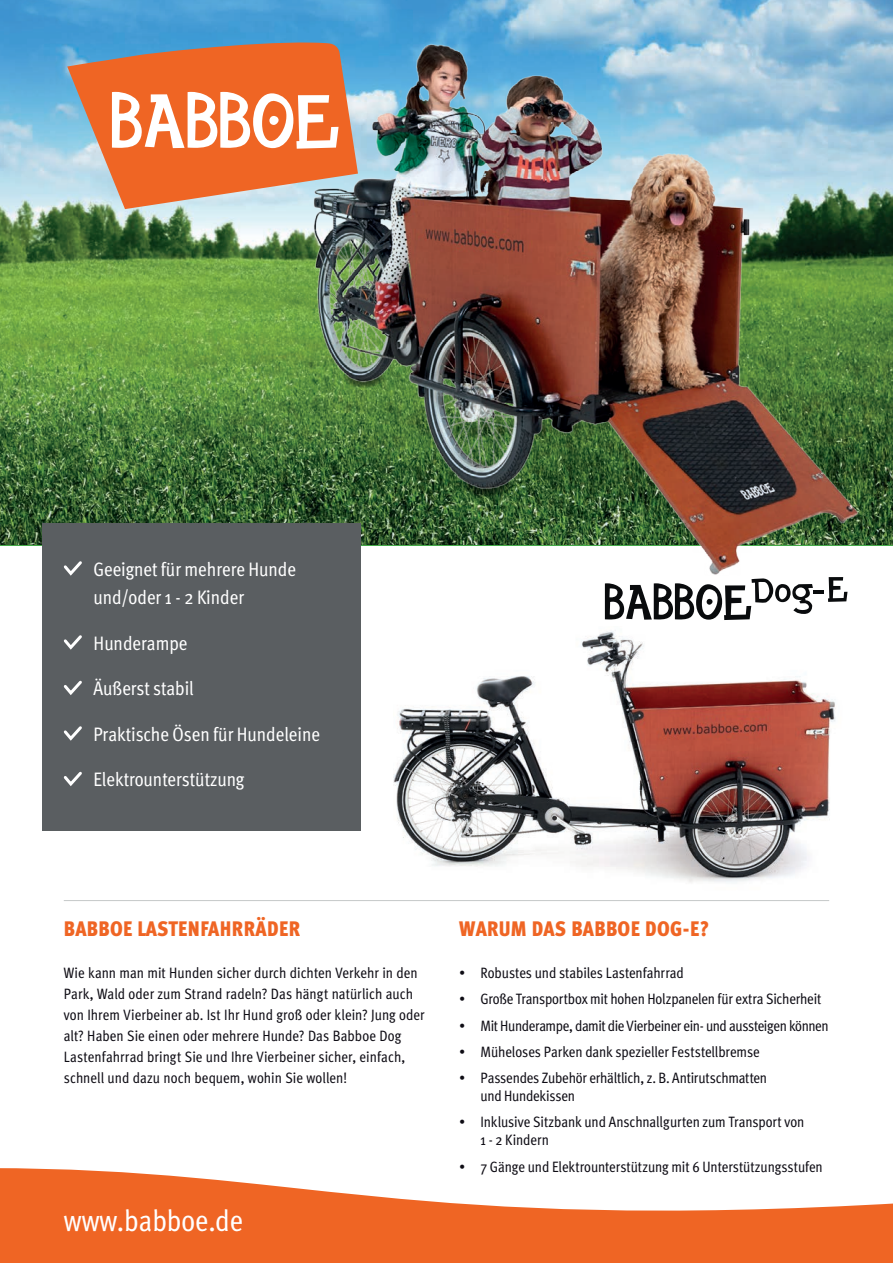
<style>
.page{position:relative;width:893px;height:1263px;background:#fff}
.page>*{position:absolute;margin:0;border:0;box-sizing:border-box;transform-origin:0 0}
.t1{font:30px "Meta Cond";color:#fff}
.t2{font:900 21px "Meta Cond";letter-spacing:.02em;color:#ef6524}
.t3{font:19.5px/28.5px "Meta Cond";color:#fff}
.t4{font:15px/21px "Meta Cond";color:#0e0c14}
.t5{font:15px "Meta Cond";letter-spacing:-.025em;color:#0e0c14}
</style>
<div class="page">
<img style="left:0;top:0;width:893px;height:545px">
<div style="left:43px;top:523px;width:318px;height:307px;background:#5a5e61"></div>
<svg style="left:0;top:1168px;width:893px;height:95px;fill:#ef6524"></svg>
<svg style="left:67px;top:43px;width:200px;height:166px;background:#d3845f"></svg>
<svg style="left:112px;top:92px;width:155px;height:57px"></svg>
<svg style="left:63px;top:561px;width:19px;height:15px"></svg>
<svg style="left:63px;top:635px;width:19px;height:15px"></svg>
<svg style="left:63px;top:680px;width:19px;height:15px"></svg>
<svg style="left:63px;top:726px;width:19px;height:15px"></svg>
<svg style="left:63px;top:771px;width:19px;height:15px"></svg>
<hr style="left:813px;top:590px;width:11px;height:4px;background:#090b0d">
<svg style="left:828px;top:584px;width:19px;height:18px"></svg>
<svg style="left:605px;top:584px;width:208px;height:36px"></svg>
<img style="left:267px;top:0;width:621px;height:584px">
<img style="left:393px;top:631px;width:443px;height:270px">
<hr style="left:64px;top:900px;width:765px;height:1px;background:#c5c8c8">
<h3 class="t3" style="left:94px;top:554px;width:204px">Geeignet für mehrere Hunde und/oder 1 - 2 Kinder</h3>
<h3 class="t3" style="left:94px;top:628px;width:96px">Hunderampe</h3>
<h3 class="t3" style="left:94px;top:674px;width:102px">Äußerst stabil</h3>
<h3 class="t3" style="left:94px;top:719px;width:228px">Praktische Ösen für Hundeleine</h3>
<h3 class="t3" style="left:94px;top:765px;width:152px">Elektrounterstützung</h3>
<h2 class="t2" style="left:64px;top:916px;width:238px">BABBOE LASTENFAHRRÄDER</h2>
<p class="t4" style="left:64px;top:962px;width:362px">Wie kann man mit Hunden sicher durch dichten Verkehr in den Park, Wald oder zum Strand radeln? Das hängt natürlich auch von Ihrem Vierbeiner ab. Ist Ihr Hund groß oder klein? Jung oder alt? Haben Sie einen oder mehrere Hunde? Das Babboe Dog Lastenfahrrad bringt Sie und Ihre Vierbeiner sicher, einfach, schnell und dazu noch bequem, wohin Sie wollen!</p>
<h1 class="t1" style="left:64px;top:1204px;width:181px">www.babboe.de</h1>
<h2 class="t2" style="left:459px;top:916px;width:251px">WARUM DAS BABBOE DOG-E?</h2>
<p class="t4" style="left:459px;top:962px;width:226px">• Robustes und stabiles Lastenfahrrad</p>
<p class="t4" style="left:459px;top:988px;width:363px">• Große Transportbox mit hohen Holzpanelen für extra Sicherheit</p>
<p class="t5" style="left:459px;top:1017px;width:371px">• Mit Hunderampe, damit die Vierbeiner ein- und aussteigen können</p>
<p class="t4" style="left:459px;top:1041px;width:302px">• Müheloses Parken dank spezieller Feststellbremse</p>
<p class="t4" style="left:480px;top:1069px;width:288px;line-height:18px;text-indent:-21px">• Passendes Zubehör erhältlich, z. B. Antirutschmatten und Hundekissen</p>
<p class="t4" style="left:480px;top:1113px;width:325px;line-height:18px;text-indent:-21px">• Inklusive Sitzbank und Anschnallgurten zum Transport von<br>1 - 2 Kindern</p>
<p class="t4" style="left:459px;top:1156px;width:365px">• 7 Gänge und Elektrounterstützung mit 6 Unterstützungsstufen</p>
</div>
